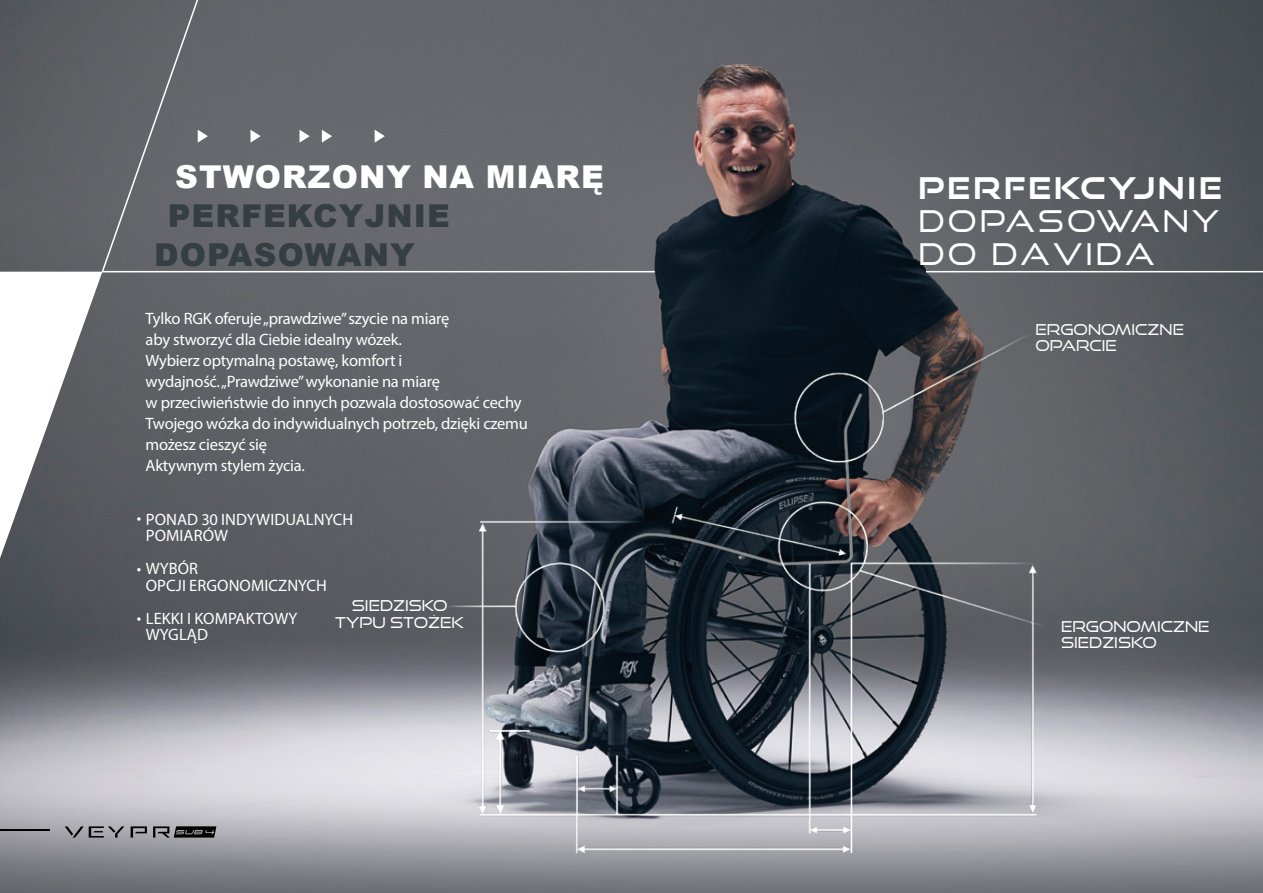
<style>
.page{position:relative;width:1263px;height:893px;background:#fff}
.page>*{position:absolute;margin:0;border:0;box-sizing:border-box;transform-origin:0 0}
.t1{font:900 31.5px/39px "Arial";letter-spacing:.035em;color:#353e42}
.t2{font:900 31.5px "Arial";letter-spacing:.035em;color:#fff}
.t3{font:30px/33px "Good Times Bk";letter-spacing:.1em;color:#fff}
.t4{font:700 30px "Good Times Rg";letter-spacing:.1em;color:#fff}
.t5{font:16.5px/21px "Myriad Pro";letter-spacing:-.015em;color:#fff}
.t6{font:16.5px/16.5px "Myriad Pro";letter-spacing:.005em;color:#fff}
.t7{font:15px/16.5px "Good Times Bk";color:#fff}
</style>
<div class="page">
<img style="left:0;top:0;width:1263px;height:893px">
<svg style="left:65px;top:826px;width:59px;height:12px"></svg>
<svg style="left:131px;top:826px;width:16px;height:12px"></svg>
<svg style="left:153px;top:826px;width:63px;height:12px"></svg>
<hr style="left:0;top:830px;width:49px;height:1px;background:#000">
<div style="left:100px;top:0;width:556px;height:273px;background:#67686d"></div>
<hr style="left:926px;top:271px;width:337px;height:1px;background:#fff">
<svg style="left:0;top:272px;width:102px;height:286px"></svg>
<svg style="left:250px;top:130px;width:11px;height:13px"></svg>
<svg style="left:198px;top:130px;width:10px;height:13px"></svg>
<svg style="left:375px;top:130px;width:10px;height:13px"></svg>
<svg style="left:322px;top:130px;width:10px;height:13px"></svg>
<svg style="left:299px;top:130px;width:11px;height:13px"></svg>
<svg style="left:137px;top:517px;width:4px;height:4px"></svg>
<svg style="left:137px;top:568px;width:4px;height:3px"></svg>
<svg style="left:137px;top:617px;width:4px;height:4px"></svg>
<h1 class="t2" style="left:175px;top:154px;width:430px">STWORZONY NA MIARĘ</h1>
<h1 class="t1" style="left:154px;top:195px;width:297px;text-indent:14px">PERFEKCYJNIE<br>DOPASOWANY</h1>
<p class="t5" style="left:146px;top:308px;width:384px">Tylko RGK oferuje „prawdziwe” szycie na miarę<br>aby stworzyć dla Ciebie idealny wózek.<br>Wybierz optymalną postawę, komfort i<br>wydajność. „Prawdziwe” wykonanie na miarę<br>w przeciwieństwie do innych pozwala dostosować cechy Twojego wózka do indywidualnych potrzeb, dzięki czemu możesz cieszyć się<br>Aktywnym stylem życia.</p>
<p class="t6" style="left:146px;top:511px;width:209px">PONAD 30 INDYWIDUALNYCH<br>POMIARÓW</p>
<p class="t6" style="left:146px;top:560px;width:183px">WYBÓR<br>OPCJI ERGONOMICZNYCH</p>
<p class="t6" style="left:146px;top:610px;width:153px">LEKKI I KOMPAKTOWY<br>WYGLĄD</p>
<p class="t7" style="left:335px;top:597px;width:131px;text-align:center">SIEDZISKO<br>TYPU STOŻEK</p>
<h2 class="t4" style="left:918px;top:169px;width:305px">PERFEKCYJNIE</h2>
<h2 class="t3" style="left:918px;top:203px;width:302px">DOPASOWANY<br>DO DAVIDA</h2>
<p class="t7" style="left:1035px;top:320px;width:150px">ERGONOMICZNE<br>OPARCIE</p>
<p class="t7" style="left:1061px;top:618px;width:150px">ERGONOMICZNE<br>SIEDZISKO</p>
</div>
